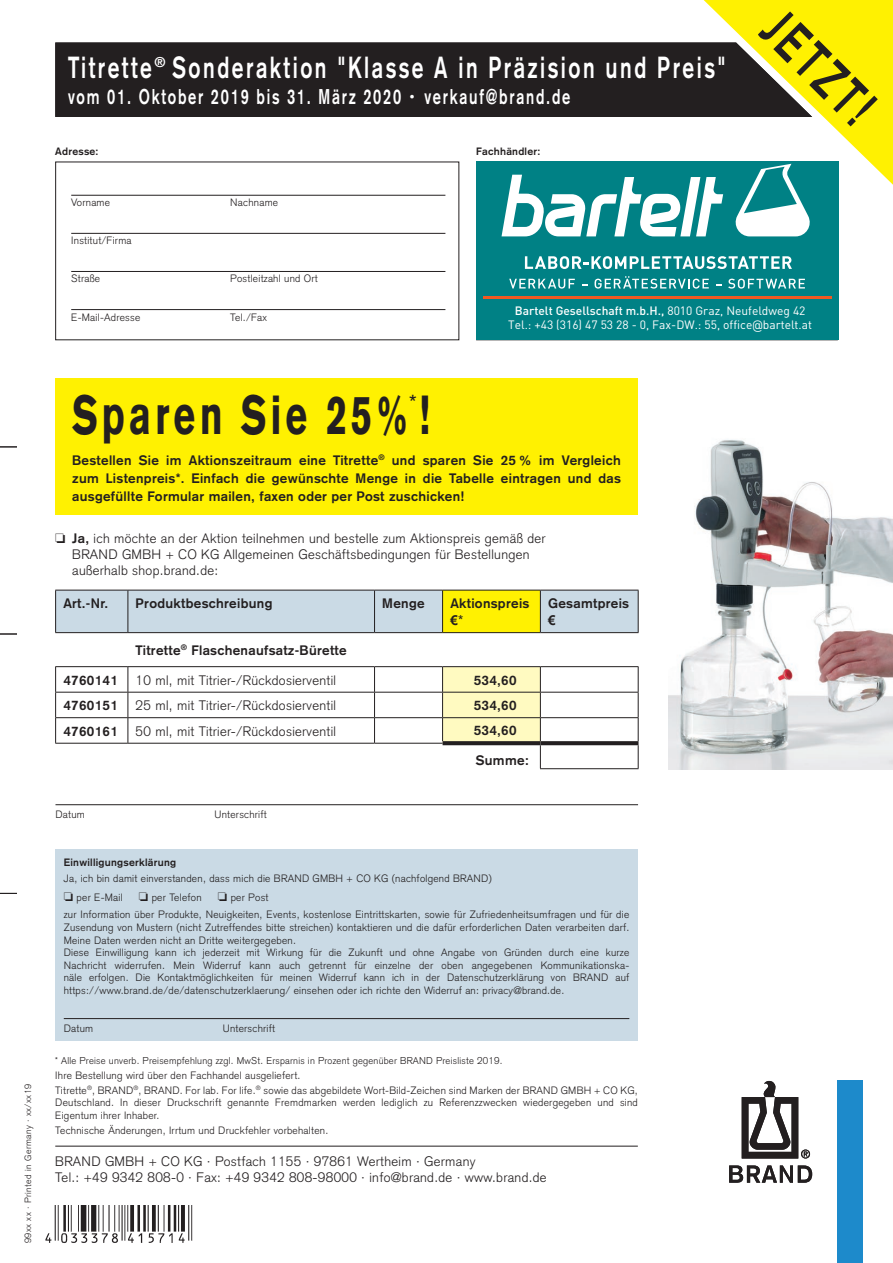
<style>
.page{position:relative;width:893px;height:1263px;background:#fff}
.page>*{position:absolute;margin:0;border:0;box-sizing:border-box;transform-origin:0 0}
.t1{font:900 54px "Akzidenz Grotesk";letter-spacing:.1em;color:#231f20;scale:.7 1}
.t2{font:700 54px "Akzidenz Grotesk";color:#231f20;scale:.7 1}
.t3{font:700 30px "Akzidenz Grotesk";letter-spacing:.12em;color:#fff;scale:.7 1}
.t4{font:700 21px "Akzidenz Grotesk";letter-spacing:.12em;color:#fff;scale:.7 1}
.t5{font:300 13.5px/16.4px "Akzidenz Grotesk";letter-spacing:.025em;color:#231f20}
.t6{font:700 13.5px/16.2px "Akzidenz Grotesk";letter-spacing:.025em;color:#231f20}
.t7{font:12px "bartelt DIN";color:#fff}
.t8{font:500 12px "bartelt DIN";color:#fff}
.t9{font:300 10.5px/12.6px "Akzidenz Grotesk";letter-spacing:.025em;color:#231f20}
.t10{font:700 10.5px "Akzidenz Grotesk";letter-spacing:.025em;color:#231f20}
.t11{font:300 9.75px "Akzidenz Grotesk";letter-spacing:.025em;color:#231f20}
.t12{font:300 9px "Akzidenz Grotesk";letter-spacing:.05em;color:#231f20}
.s1{font-size:24px}
.s2{font-weight:400}
.s3{font-weight:700}
.s4{font-family:"Arial"}
.s5{font-family:"Arial";font-weight:400}
</style>
<div class="page">
<div style="left:838px;top:1080px;width:25px;height:183px;background:#1d8acb"></div>
<svg style="left:729px;top:1165px;width:83px;height:18px"></svg>
<svg style="left:742px;top:1081px;width:68px;height:77px"></svg>
<div style="left:55px;top:378px;width:583px;height:136px;background:#fff101"></div>
<img style="left:669px;top:439px;width:224px;height:330px">
<div style="left:55px;top:43px;width:446px;height:74px;background:#231f20"></div>
<svg style="left:0;top:446px;width:17px;height:1px"></svg>
<svg style="left:0;top:634px;width:17px;height:1px"></svg>
<svg style="left:0;top:893px;width:17px;height:1px"></svg>
<hr style="left:55px;top:1146px;width:583px;height:1px;background:#231f20">
<hr style="left:55px;top:804px;width:583px;height:1px;background:#231f20">
<svg style="left:55px;top:590px;width:584px;height:179px"></svg>
<hr style="left:540px;top:768px;width:98px;height:1px;background:#231f20">
<svg style="left:443px;top:741px;width:97px;height:4px"></svg>
<svg style="left:540px;top:741px;width:98px;height:4px"></svg>
<img style="left:45px;top:1206px;width:148px;height:37px">
<hr style="left:71px;top:195px;width:374px;height:1px;background:#231f20">
<hr style="left:71px;top:233px;width:374px;height:1px;background:#231f20">
<hr style="left:71px;top:271px;width:374px;height:1px;background:#231f20">
<hr style="left:71px;top:309px;width:374px;height:1px;background:#231f20">
<div style="left:55px;top:849px;width:583px;height:191px;background:#cadae5"></div>
<hr style="left:64px;top:1018px;width:565px;height:1px;background:#231f20">
<div style="left:476px;top:162px;width:363px;height:178px;background:#008185"></div>
<svg style="left:483px;top:236px;width:322px;height:63px"></svg>
<svg style="left:501px;top:0;width:392px;height:236px"></svg>
<svg style="left:509px;top:279px;width:66px;height:10px"></svg>
<svg style="left:595px;top:276px;width:114px;height:13px"></svg>
<svg style="left:728px;top:279px;width:77px;height:10px"></svg>
<svg style="left:525px;top:256px;width:267px;height:13px"></svg>
<hr style="left:484px;top:296px;width:348px;height:3px;background:#f15921">
<p class="t3" style="left:68px;top:50px;width:941px">Titrette <sup>®</sup> Sonderaktion "Klasse A in Präzision und Preis"</p>
<p class="t4" style="left:68px;top:85px;width:719px">vom 01. Oktober 2019 bis 31. März 2020 <span class="s1">·</span> verkauf@brand.de</p>
<p class="t10" style="left:55px;top:145px;width:45px">Adresse:</p>
<p class="t10" style="left:476px;top:145px;width:66px">Fachhändler:</p>
<p class="t2" style="left:794px;top:-2px;width:192px;rotate:45deg">JETZT!</p>
<p class="t9" style="left:71px;top:196px;width:40px">Vorname</p>
<p class="t9" style="left:230px;top:196px;width:49px">Nachname</p>
<p class="t9" style="left:71px;top:234px;width:62px">Institut/Firma</p>
<p class="t9" style="left:71px;top:273px;width:30px">Straße</p>
<p class="t9" style="left:230px;top:273px;width:89px">Postleitzahl und Ort</p>
<p class="t9" style="left:71px;top:311px;width:71px">E-Mail-Adresse</p>
<p class="t9" style="left:230px;top:311px;width:38px">Tel./Fax</p>
<p class="t8" style="left:515px;top:303px;width:292px">Bartelt Gesellschaft m.b.H., <span class="s2">8010 Graz, Neufeldweg 42</span></p>
<p class="t7" style="left:508px;top:317px;width:305px">Tel.: +43 (316) 47 53 28 - 0, Fax-DW.: 55, office@bartelt.at</p>
<p class="t12" style="left:23px;top:1243px;width:161px;rotate:-90deg">99xx xx · Printed in Germany · xx/xx19</p>
<p class="t1" style="left:72px;top:382px;width:513px">Sparen Sie 25%<sup>*</sup>!</p>
<p class="t6" style="left:72px;top:451px;width:550px;line-height:18px;text-align:justify">Bestellen Sie im Aktionszeitraum eine Titrette<sup>®</sup> und sparen Sie 25 % im Vergleich zum Listenpreis*. Einfach die gewünschte Menge in die Tabelle eintragen und das ausgefüllte Formular mailen, faxen oder per Post zuschicken!</p>
<p class="t5" style="left:72px;top:530px;width:475px"><span class="s3">Ja,</span> ich möchte an der Aktion teilnehmen und bestelle zum Aktionspreis gemäß der<br>BRAND GMBH + CO KG Allgemeinen Geschäftsbedingungen für Bestellungen außerhalb shop.brand.de:</p>
<p class="t6" style="left:63px;top:595px;width:46px">Art.-Nr.</p>
<p class="t6" style="left:136px;top:595px;width:138px">Produktbeschreibung</p>
<p class="t6" style="left:382px;top:595px;width:44px">Menge</p>
<p class="t6" style="left:450px;top:595px;width:81px">Aktionspreis <span class="s4">€</span><span class="s5">*</span></p>
<p class="t6" style="left:548px;top:595px;width:82px">Gesamtpreis <span class="s4">€</span></p>
<p class="t6" style="left:136px;top:642px;width:213px">Titrette<sup>®</sup> Flaschenaufsatz-Bürette</p>
<p class="t6" style="left:63px;top:672px;width:56px">4760141</p>
<p class="t5" style="left:136px;top:672px;width:202px">10 ml, mit Titrier-/Rückdosierventil</p>
<p class="t6" style="left:474px;top:672px;width:44px">534,60</p>
<p class="t6" style="left:63px;top:697px;width:56px">4760151</p>
<p class="t5" style="left:136px;top:697px;width:202px">25 ml, mit Titrier-/Rückdosierventil</p>
<p class="t6" style="left:474px;top:697px;width:44px">534,60</p>
<p class="t6" style="left:63px;top:723px;width:56px">4760161</p>
<p class="t5" style="left:136px;top:723px;width:202px">50 ml, mit Titrier-/Rückdosierventil</p>
<p class="t6" style="left:474px;top:722px;width:44px">534,60</p>
<p class="t6" style="left:476px;top:752px;width:54px">Summe:</p>
<p class="t9" style="left:55px;top:808px;width:31px">Datum</p>
<p class="t9" style="left:214px;top:808px;width:54px">Unterschrift</p>
<p class="t9" style="left:64px;top:853px;width:429px;line-height:16.8px"><span class="s3">Einwilligungserklärung<br></span>Ja, ich bin damit einverstanden, dass mich die BRAND GMBH + CO KG (nachfolgend BRAND)</p>
<p class="t9" style="left:77px;top:891px;width:48px">per E-Mail</p>
<p class="t9" style="left:152px;top:891px;width:51px">per Telefon</p>
<p class="t9" style="left:64px;top:889px;width:567px;line-height:16.8px;text-indent:167px">per Post<br>zur Information über Produkte, Neuigkeiten, Events, kostenlose Eintrittskarten, sowie für Zufriedenheitsumfragen und für die</p>
<p class="t9" style="left:64px;top:921px;width:567px">Zusendung von Mustern (nicht Zutreffendes bitte streichen) kontaktieren und die dafür erforderlichen Daten verarbeiten darf.<br>Meine Daten werden nicht an Dritte weitergegeben.<br>Diese Einwilligung kann ich jederzeit mit Wirkung für die Zukunft und ohne Angabe von Gründen durch eine kurze Nachricht widerrufen. Mein Widerruf kann auch getrennt für einzelne der oben angegebenen Kommunikationska&shy;näle erfolgen. Die Kontaktmöglichkeiten für meinen Widerruf kann ich in der Datenschutzerklärung von BRAND auf https://www.brand.de/de/datenschutzerklaerung/ einsehen oder ich richte den Widerruf an: privacy@brand.de.</p>
<p class="t9" style="left:64px;top:1022px;width:31px">Datum</p>
<p class="t9" style="left:223px;top:1022px;width:54px">Unterschrift</p>
<p class="t11" style="left:55px;top:1055px;width:449px">* Alle Preise unverb. Preisempfehlung zzgl. MwSt. Ersparnis in Prozent gegenüber BRAND Preisliste 2019.</p>
<p class="t9" style="left:55px;top:1068px;width:584px;line-height:14.7px">Ihre Bestellung wird über den Fachhandel ausgeliefert.<br>Titrette<sup>®</sup>, BRAND<sup>®</sup>, BRAND. For lab. For life.<sup>®</sup> sowie das abgebildete Wort-Bild-Zeichen sind Marken der BRAND GMBH + CO KG,</p>
<p class="t9" style="left:55px;top:1096px;width:584px">Deutschland. In dieser Druckschrift genannte Fremdmarken werden lediglich zu Referenzzwecken wiedergegeben und sind<br>Eigentum ihrer Inhaber.</p>
<p class="t9" style="left:55px;top:1124px;width:274px">Technische Änderungen, Irrtum und Druckfehler vorbehalten.</p>
<p class="t5" style="left:55px;top:1153px;width:493px">BRAND GMBH + CO KG · Postfach 1155 · 97861 Wertheim · Germany<br>Tel.: +49 9342 808-0 · Fax: +49 9342 808-98000 · info@brand.de · www.brand.de</p>
</div>
